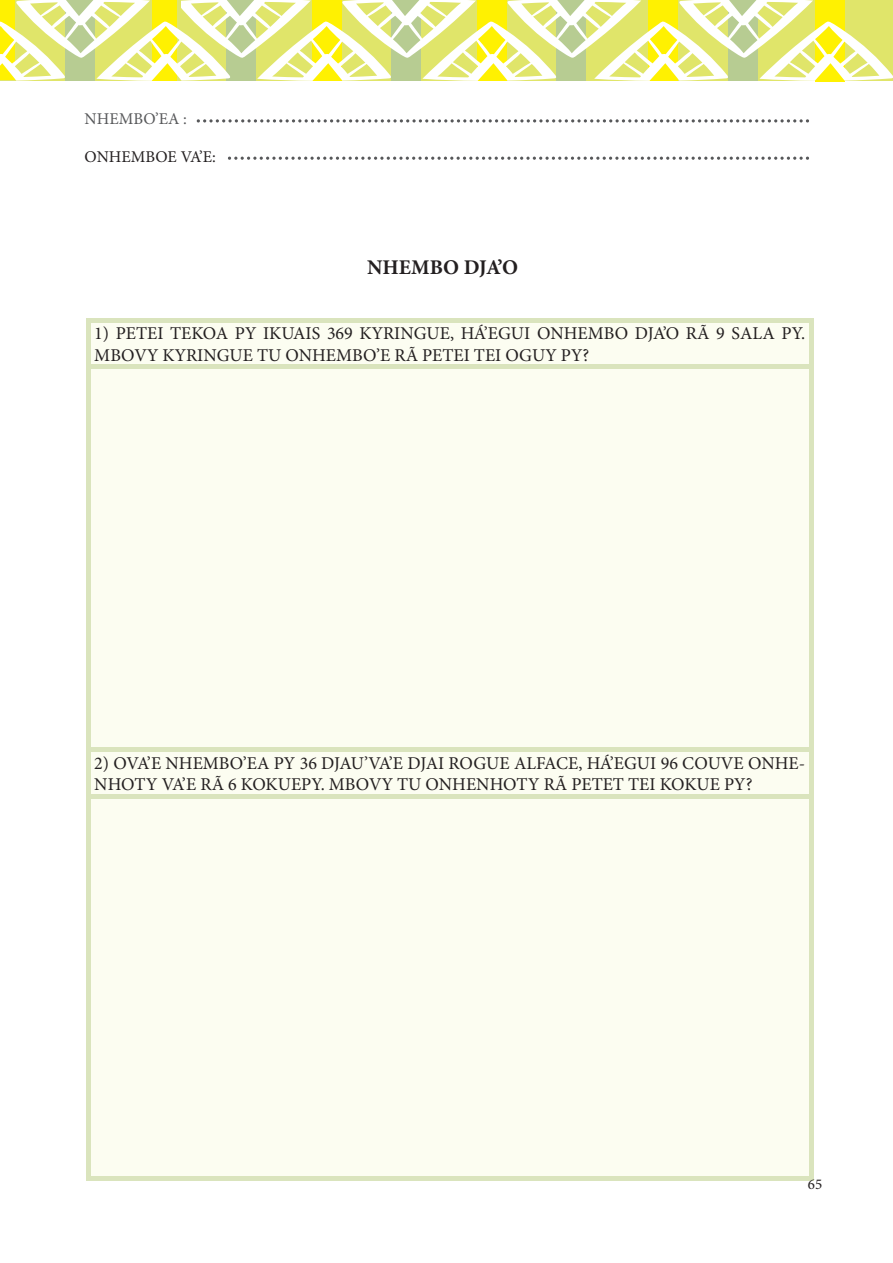
<style>
.page{position:relative;width:893px;height:1263px;background:#fff}
.page>*{position:absolute;margin:0;border:0;box-sizing:border-box;transform-origin:0 0}
.t1{font:700 20.85px "Minion Pro";color:#231f20}
.t2{font:18px/21.6px "Minion Pro";color:#231f20}
.t3{font:16.5px "Minion Pro";color:#231f20}
.t4{font:16.5px "Minion Pro";color:#57585a}
.t5{font:15px "Minion Pro";color:#231f20}
</style>
<div class="page">
<svg style="left:0;top:0;width:893px;height:81px"></svg>
<svg style="left:197px;top:119px;width:612px;height:4px"></svg>
<svg style="left:228px;top:157px;width:581px;height:3px"></svg>
<div style="left:90px;top:322px;width:719px;height:855px;background:#fcfdf1"></div>
<hr style="left:86px;top:318px;width:727px;height:4px;background:#dae4bd">
<hr style="left:86px;top:322px;width:4px;height:43px;background:#dae4bd">
<hr style="left:809px;top:322px;width:4px;height:43px;background:#dae4bd">
<hr style="left:86px;top:365px;width:727px;height:4px;background:#dae4bd">
<hr style="left:86px;top:369px;width:4px;height:378px;background:#dae4bd">
<hr style="left:809px;top:369px;width:4px;height:378px;background:#dae4bd">
<div style="left:86px;top:747px;width:727px;height:5px;background:#dae4bd"></div>
<hr style="left:86px;top:752px;width:4px;height:42px;background:#dae4bd">
<hr style="left:809px;top:752px;width:4px;height:42px;background:#dae4bd">
<hr style="left:86px;top:794px;width:727px;height:4px;background:#dae4bd">
<hr style="left:86px;top:798px;width:4px;height:379px;background:#dae4bd">
<hr style="left:809px;top:798px;width:4px;height:379px;background:#dae4bd">
<hr style="left:86px;top:1177px;width:727px;height:4px;background:#dae4bd">
<p class="t4" style="left:85px;top:108px;width:104px">NHEMBO’EA :</p>
<p class="t3" style="left:85px;top:145px;width:133px">ONHEMBOE VA’E:</p>
<p class="t1" style="left:367px;top:253px;width:153px">NHEMBO DJA’O</p>
<p class="t2" style="left:94px;top:323px;width:712px">1) PETEI TEKOA PY IKUAIS 369 KYRINGUE, HÁ’EGUI ONHEMBO DJA’O RÃ 9 SALA PY.<br>MBOVY KYRINGUE TU ONHEMBO’E RÃ PETEI TEI OGUY PY?</p>
<p class="t2" style="left:94px;top:752px;width:712px">2) OVA’E NHEMBO’EA PY 36 DJAU’VA’E DJAI ROGUE ALFACE, HÁ’EGUI 96 COUVE ONHE-<br>NHOTY VA’E RÃ 6 KOKUEPY. MBOVY TU ONHENHOTY RÃ PETET TEI KOKUE PY?</p>
<p class="t5" style="left:808px;top:1174px;width:16px">65</p>
</div>
